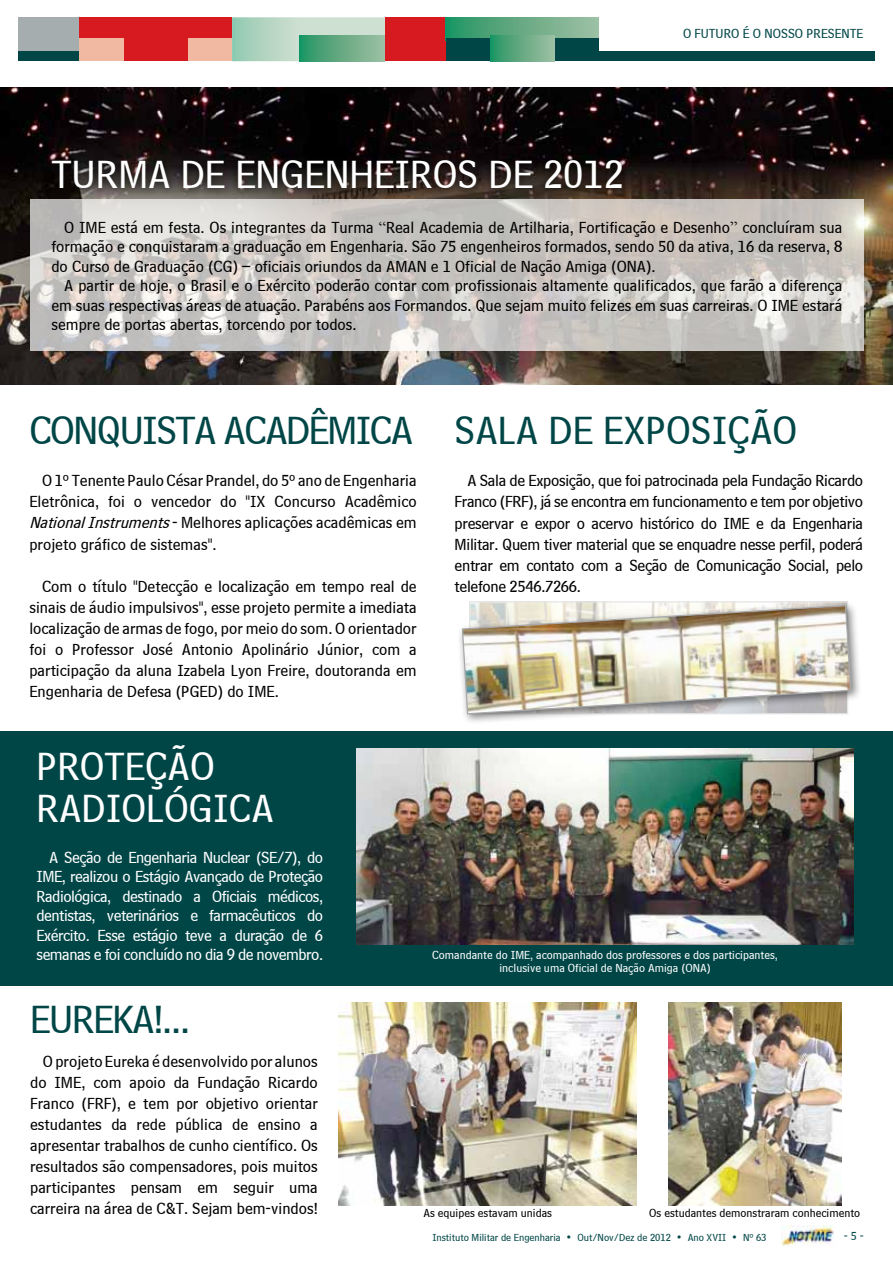
<style>
.page{position:relative;width:893px;height:1263px;background:#fff}
.page>*{position:absolute;margin:0;border:0;box-sizing:border-box;transform-origin:0 0}
.t1{font:40.5px/42px "Bell Centennial BT Sub Caption";color:#fff}
.t2{font:40.5px "Bell Centennial BT Sub Caption";letter-spacing:-.03em;color:#004647}
.t3{font:16.5px/21px "Bell Centennial BT Sub Caption";color:#000;text-align:justify}
.t4{font:16.5px/19.5px "Bell Centennial BT Sub Caption";letter-spacing:-.03em;color:#fff;text-align:justify}
.t5{font:13.5px "Bell Centennial BT Sub Caption";color:#004647}
.t6{font:12px/13.5px "Bell Centennial BT Sub Caption";color:#fff;text-align:center}
.t7{font:12px "Bell Centennial BT Sub Caption";color:#000}
.t8{font:12px "Bell Centennial BT Sub Caption";color:#004647}
.t9{font:10.5px "Bell Centennial BT Sub Caption";color:#004647}
.s1{font-family:"Times New Roman"}
.s2{font-style:italic}
</style>
<div class="page">
<img style="left:781px;top:1225px;width:53px;height:21px">
<div style="left:457px;top:600px;width:405px;height:125px;background:#000;opacity:.5"></div>
<img style="left:461px;top:604px;width:391px;height:111px">
<div style="left:0;top:731px;width:893px;height:254px;background:#004647"></div>
<div style="left:18px;top:17px;width:62px;height:34px;background:#a5adaf"></div>
<div style="left:385px;top:17px;width:61px;height:44px;background:#d71920"></div>
<div style="left:79px;top:17px;width:153px;height:23px;background:#d71920"></div>
<svg style="left:446px;top:17px;width:153px;height:22px;background:#60a781"></svg>
<div style="left:79px;top:39px;width:153px;height:22px;background:#f1b8a2"></div>
<div style="left:446px;top:39px;width:153px;height:22px;background:#004647"></div>
<svg style="left:232px;top:17px;width:153px;height:44px;background:#bbd8c7"></svg>
<div style="left:124px;top:35px;width:63px;height:26px;background:#d71920"></div>
<svg style="left:490px;top:35px;width:64px;height:26px;background:#62aa83"></svg>
<div style="left:299px;top:35px;width:86px;height:26px;background:linear-gradient(to right,#249563,#a1bfa3)"></div>
<div style="left:18px;top:51px;width:61px;height:10px;background:#004647"></div>
<div style="left:599px;top:51px;width:275px;height:10px;background:#004647"></div>
<img style="left:0;top:87px;width:893px;height:298px">
<svg style="left:30px;top:200px;width:834px;height:151px;background:#ccc9c5"></svg>
<img style="left:356px;top:749px;width:498px;height:195px">
<div style="left:45px;top:153px;width:585px;height:44px;background:#000;opacity:.75"></div>
<img style="left:668px;top:1002px;width:173px;height:203px">
<img style="left:339px;top:1002px;width:298px;height:203px">
<h1 class="t1" style="left:51px;top:153px;width:574px">TURMA DE ENGENHEIROS DE 2012</h1>
<p class="t5" style="left:683px;top:25px;width:181px">O Futuro é o Nosso Presente</p>
<p class="t3" style="left:51px;top:217px;width:792px;line-height:19.5px;text-indent:13px">O IME está em festa. Os integrantes da Turma <span class="s1">“</span>Real Academia de Artilharia, Fortificação e Desenho<span class="s1">”</span> concluíram sua formação e conquistaram a graduação em Engenharia. São 75 engenheiros formados, sendo 50 da ativa, 16 da reserva, 8 do Curso de Graduação (CG) – oficiais oriundos da AMAN e 1 Oficial de Nação Amiga (ONA).</p>
<p class="t3" style="left:51px;top:276px;width:792px;line-height:19.5px;text-indent:13px">A partir de hoje, o Brasil e o Exército poderão contar com profissionais altamente qualificados, que farão a diferença em suas respectivas áreas de atuação. Parabéns aos Formandos. Que sejam muito felizes em suas carreiras. O IME estará sempre de portas abertas, torcendo por todos.</p>
<h1 class="t2" style="left:29px;top:406px;width:217px">Conquista acad</h1>
<h1 class="t2" style="left:309px;top:406px;width:41px">êmica</h1>
<p class="t3" style="left:29px;top:470px;width:389px;text-indent:13px">O 1º Tenente Paulo César Prandel, do 5º ano de Engenharia Eletrônica, foi o vencedor do "IX Concurso Acadêmico <span class="s2">NationalInstruments</span>- Melhores aplicações acadêmicas em projeto gráfico de sistemas".</p>
<p class="t3" style="left:29px;top:575px;width:389px;text-indent:13px">Com o título "Detecção e localização em tempo real de sinais de áudio impulsivos", esse projeto permite a imediata localização de armas de fogo, por meio do som. O orientador foi o Professor José Antonio Apolinário Júnior, com a participação da aluna Izabela Lyon Freire, doutoranda em Engenharia de Defesa (PGED) do IME.</p>
<h1 class="t2" style="left:455px;top:406px;width:22px">Sala</h1>
<h1 class="t2" style="left:549px;top:406px;width:246px">de Exposição</h1>
<p class="t3" style="left:455px;top:470px;width:410px;text-indent:13px">A Sala de Exposição, que foi patrocinada pela Fundação Ricardo Franco (FRF), já se encontra em funcionamento e tem por objetivo preservar e expor o acervo histórico do IME e da Engenharia Militar. Quem tiver material que se enquadre nesse perfil, poderá entrar em contato com a Seção de Comunicação Social, pelo telefone 2546.7266.</p>
<h1 class="t1" style="left:37px;top:744px;width:175px">Proteção<br>Radiol</h1>
<h1 class="t1" style="left:164px;top:786px;width:47px">ógica</h1>
<p class="t4" style="left:37px;top:847px;width:288px;text-indent:13px">A Seção de Engenharia Nuclear (SE/7), do IME, realizou o Estágio Avançado de Proteção Radiológica, destinado a Oficiais médicos, dentistas, veterinários e farmacêuticos do Exército. Esse estágio teve a duração de 6 semanas e foi concluído no dia 9 de novembro.</p>
<p class="t6" style="left:432px;top:948px;width:347px">Comandante do IME, acompanhado dos professores e dos participantes, inclusive uma Oficial de Nação Amiga (ONA)</p>
<h1 class="t2" style="left:30px;top:995px;width:162px">EUREKA!...</h1>
<p class="t3" style="left:30px;top:1050px;width:289px;text-indent:13px">O projeto Eureka é desenvolvido por alunos do IME, com apoio da Fundação Ricardo Franco (FRF), e tem por objetivo orientar estudantes da rede pública de ensino a apresentar trabalhos de cunho científico. Os resultados são compensadores, pois muitos participantes pensam em seguir uma carreira na área de C&amp;T. Sejam bem-vindos!</p>
<p class="t7" style="left:423px;top:1206px;width:130px">As equipes estavam unidas</p>
<p class="t7" style="left:649px;top:1206px;width:212px">Os estudantes demonstraram conhecimento</p>
<p class="t9" style="left:432px;top:1231px;width:336px">Instituto Militar de Engenharia • Out/Nov/Dez de 2012 • Ano XVII • Nº 63</p>
<p class="t8" style="left:844px;top:1229px;width:21px">- 5 -</p>
</div>
